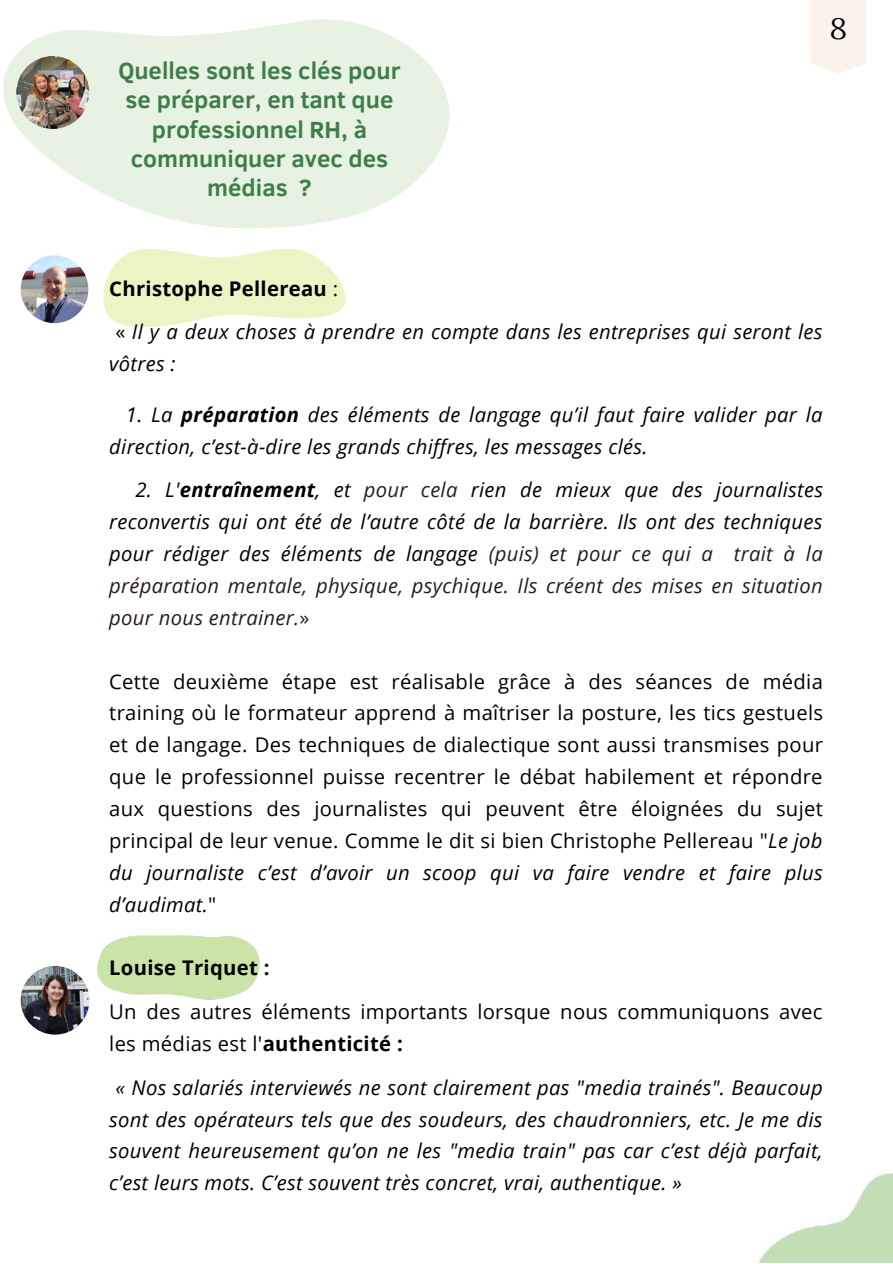
<style>
.page{position:relative;width:893px;height:1264px;background:#fff}
.page>*{position:absolute;margin:0;border:0;box-sizing:border-box;transform-origin:0 0}
.t1{font:30px "Arima Madurai";color:#000}
.t2{font:700 24px/29.2px "Clear Sans";color:#3e7d49;text-align:center}
.t3{font:italic 20.25px/31.8px "Open Sans";letter-spacing:.015em;color:#000}
.t4{font:20.25px/31.8px "Open Sans";letter-spacing:.015em;color:#000;text-align:justify}
.t5{font:700 20.25px "Open Sans";letter-spacing:.015em;color:#000}
.s1{font-weight:700;font-style:normal}
.s2{font-style:normal}
.s3{font-weight:700}
.s4{color:#242021}
.s5{color:#281b23}
.s6{font-style:normal;color:#281b23}
.s7{font-style:italic}
</style>
<div class="page">
<svg style="left:103px;top:248px;width:243px;height:80px;fill:#eaf4c5"></svg>
<svg style="left:3px;top:19px;width:447px;height:209px;fill:#e7f2e2"></svg>
<img style="left:97px;top:935px;width:162px;height:65px">
<img style="left:759px;top:1173px;width:133px;height:89px">
<div style="left:811px;top:0;width:55px;height:73px;background:#faf3ec"></div>
<img style="left:16px;top:56px;width:73px;height:73px;border-radius:50%">
<img style="left:21px;top:965px;width:68px;height:69px;border-radius:50%">
<img style="left:21px;top:255px;width:67px;height:68px;border-radius:50%">
<p class="t2" style="left:118px;top:55px;width:283px">Quelles sont les clés pour se préparer, en tant que professionnel RH, à communiquer avec des médias ?</p>
<h1 class="t1" style="left:829px;top:11px;width:19px">8</h1>
<p class="t3" style="left:115px;top:266px;width:708px;line-height:43.7px;text-indent:-6px"><span class="s1">Christophe Pellereau</span> <span class="s2">:<br>«</span> Il y a deux choses à prendre en compte dans les entreprises qui seront les</p>
<p class="t3" style="left:109px;top:347px;width:68px">vôtres :</p>
<p class="t3" style="left:109px;top:398px;width:715px;text-indent:17px">1. La <span class="s3">préparation</span> des éléments de langage qu’il faut faire valider par la direction, c’est-à-dire les grands chiffres, les messages clés.</p>
<p class="t3" style="left:109px;top:473px;width:715px;text-align:justify;text-indent:26px">2. L'<span class="s3">entraînement</span>, et <span class="s4">pour cela</span> rien de mieux que des journalistes reconvertis qui ont été de l’autre côté de la barrière. Ils ont des techniques pour rédiger des éléments de langage <span class="s5">(puis) et pour ce qui a trait à la préparation mentale, physique, psychique. Ils créent des mises en situation pour nous entrainer.</span><span class="s6">»</span></p>
<p class="t4" style="left:109px;top:664px;width:715px">Cette deuxième étape est réalisable grâce à des séances de média training où le formateur apprend à maîtriser la posture, les tics gestuels et de langage. Des techniques de dialectique sont aussi transmises pour que le professionnel puisse recentrer le débat habilement et répondre aux questions des journalistes qui peuvent être éloignées du sujet principal de leur venue. Comme le dit si bien Christophe Pellereau "<span class="s7">Le job du journaliste c’est d’avoir un scoop qui va faire vendre et faire plus d’audimat.</span>"</p>
<p class="t5" style="left:109px;top:953px;width:162px">Louise Triquet :</p>
<p class="t4" style="left:109px;top:995px;width:714px">Un des autres éléments importants lorsque nous communiquons avec les médias est l'<span class="s3">authenticité :</span></p>
<p class="t3" style="left:109px;top:1070px;width:715px;text-align:justify;text-indent:6px">« Nos salariés interviewés ne sont clairement pas "media trainés". Beaucoup sont des opérateurs tels que des soudeurs, des chaudronniers, etc. Je me dis souvent heureusement qu’on ne les "media train" pas car c’est déjà parfait, c’est leurs mots. C’est souvent très concret, vrai, authentique. »</p>
</div>
